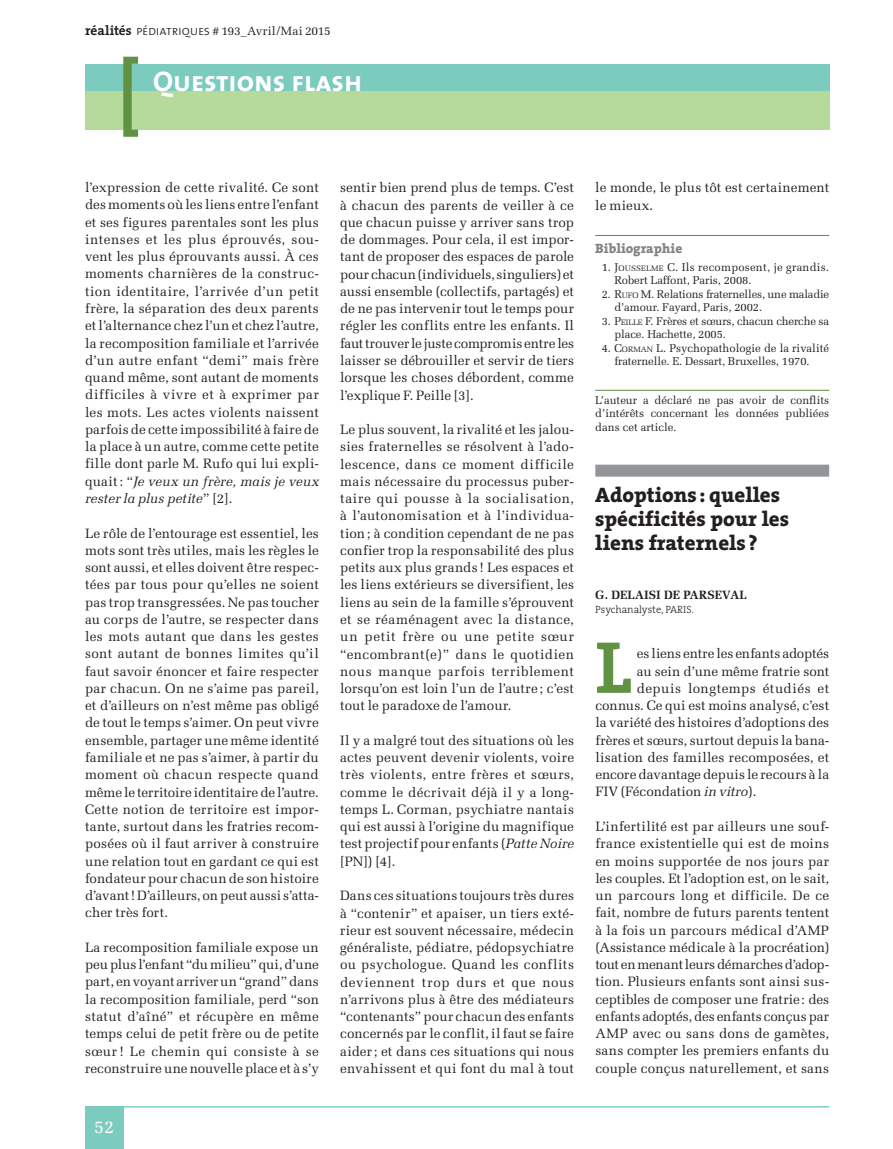
<style>
.page{position:relative;width:893px;height:1149px;background:#fff}
.page>*{position:absolute;margin:0;border:0;box-sizing:border-box;transform-origin:0 0}
.t1{font:74.25px "The Serif Bold Caps";color:#619143}
.t2{font:28.5px "The Sans Bold Caps";color:#fff}
.t3{font:800 21px/24px "The Serif";color:#231f20}
.t4{font:18px "Melior";color:#fff}
.t5{font:13.5px/17.2px "Melior";letter-spacing:.005em;color:#231f20;text-align:justify}
.t6{font:13.5px "Melior";letter-spacing:.03em;color:#231f20}
.t7{font:800 13.5px "The Serif";color:#808285}
.t8{font:12px "Melior";letter-spacing:-.02em;color:#231f20}
.t9{font:700 12px "Melior";color:#231f20}
.t10{font:11.25px/13.5px "Melior";letter-spacing:-.01em;color:#231f20}
.t11{font:11.25px/13.5px "Melior";letter-spacing:.02em;color:#231f20}
.t12{font:300 10.5px "The Serif";color:#231f20}
.s1{font-family:"The Serif";font-weight:700;font-size:13.5px}
.s2{font-family:"The Sans Light Caps";font-size:13.5px}
.s3{font-style:italic}
.s4{font-style:inherit}
.s5{font-size:7.8px}
</style>
<div class="page">
<div style="left:85px;top:1106px;width:38px;height:42px;background:#7bcbbf"></div>
<hr style="left:85px;top:1106px;width:744px;height:1px;background:#7bcbbf">
<div style="left:85px;top:64px;width:744px;height:27px;background:#7bcbbf"></div>
<div style="left:85px;top:91px;width:744px;height:39px;background:#b6da9b"></div>
<svg style="left:123px;top:57px;width:15px;height:80px"></svg>
<hr style="left:595px;top:235px;width:234px;height:1px;background:#619143">
<hr style="left:595px;top:389px;width:234px;height:1px;background:#619143">
<div style="left:595px;top:464px;width:234px;height:12px;background:#939598"></div>
<p class="t8" style="left:85px;top:24px;width:247px"><span class="s1">réalités</span> <span class="s2">pédiatriques</span> # 193_Avril/Mai 2015</p>
<h2 class="t2" style="left:153px;top:58px;width:211px">Questions flash</h2>
<p class="t5" style="left:85px;top:179px;width:235px">l’expression de cette rivalité. Ce sont des moments où les liens entre l’enfant et ses figures parentales sont les plus intenses et les plus éprouvés, sou&shy;vent les plus éprouvants aussi. À ces moments charnières de la construc&shy;tion identitaire, l’arrivée d’un petit frère, la séparation des deux parents et l’alternance chez l’un et chez l’autre, la recomposition familiale et l’arrivée d’un autre enfant “demi” mais frère quand même, sont autant de moments difficiles à vivre et à exprimer par les mots. Les actes violents naissent parfois de cette impossibilité à faire de la place à un autre, comme cette petite fille dont parle M. Rufo qui lui expli&shy;quait: “<span class="s3">Je veux un frère, mais je veux rester la plus petite</span>” [2].</p>
<p class="t5" style="left:85px;top:524px;width:235px">Le rôle de l’entourage est essentiel, les mots sont très utiles, mais les règles le sont aussi, et elles doivent être respec&shy;tées par tous pour qu’elles ne soient pas trop transgressées. Ne pas toucher au corps de l’autre, se respecter dans les mots autant que dans les gestes sont autant de bonnes limites qu’il faut savoir énoncer et faire respecter par chacun. On ne s’aime pas pareil, et d’ailleurs on n’est même pas obligé de tout le temps s’aimer. On peut vivre ensemble, partager une même identité familiale et ne pas s’aimer, à partir du moment où chacun respecte quand même le territoire identitaire de l’autre.<br>Cette notion de territoire est impor&shy;tante, surtout dans les fratries recom&shy;posées où il faut arriver à construire une relation tout en gardant ce qui est fondateur pour chacun de son histoire d’avant! D’ailleurs, on peut aussi s’atta&shy;cher très fort.</p>
<p class="t5" style="left:85px;top:938px;width:235px">La recomposition familiale expose un peu plus l’enfant “du milieu” qui, d’une part, en voyant arriver un “grand” dans la recomposition familiale, perd “son statut d’aîné” et récupère en même temps celui de petit frère ou de petite sœur! Le chemin qui consiste à se reconstruire une nouvelle place et à s’y</p>
<h3 class="t4" style="left:94px;top:1115px;width:22px">52</h3>
<p class="t5" style="left:340px;top:179px;width:235px">sentir bien prend plus de temps. C’est à chacun des parents de veiller à ce que chacun puisse y arriver sans trop de dommages. Pour cela, il est impor&shy;tant de proposer des espaces de parole pour chacun (individuels, singuliers) et aussi ensemble (collectifs, partagés) et de ne pas intervenir tout le temps pour régler les conflits entre les enfants. Il faut trouver le juste compromis entre les laisser se débrouiller et servir de tiers lorsque les choses débordent, comme l’explique F. Peille [3].</p>
<p class="t5" style="left:340px;top:421px;width:235px">Le plus souvent, la rivalité et les jalou&shy;sies fraternelles se résolvent à l’ado&shy;lescence, dans ce moment difficile mais nécessaire du processus puber&shy;taire qui pousse à la socialisation, à l’autonomisation et à l’individua&shy;tion; à condition cependant de ne pas confier trop la responsabilité des plus petits aux plus grands! Les espaces et les liens extérieurs se diversifient, les liens au sein de la famille s’éprouvent et se réaménagent avec la distance, un petit frère ou une petite sœur “encombrant(e)” dans le quotidien nous manque parfois terriblement lorsqu’on est loin l’un de l’autre; c’est tout le paradoxe de l’amour.</p>
<p class="t5" style="left:340px;top:731px;width:235px">Il y a malgré tout des situations où les actes peuvent devenir violents, voire très violents, entre frères et sœurs, comme le décrivait déjà il y a long&shy;temps L. Corman, psychiatre nantais qui est aussi à l’origine du magnifique test projectif pour enfants (<span class="s3">Patte Noire </span>[PN]) [4].</p>
<p class="t5" style="left:340px;top:886px;width:235px">Dans ces situations toujours très dures à “contenir” et apaiser, un tiers exté&shy;rieur est souvent nécessaire, médecin généraliste, pédiatre, pédopsychiatre ou psychologue. Quand les conflits deviennent trop durs et que nous n’arrivons plus à être des médiateurs “contenants” pour chacun des enfants concernés par le conflit, il faut se faire aider; et dans ces situations qui nous envahissent et qui font du mal à tout</p>
<p class="t5" style="left:595px;top:179px;width:235px">le monde, le plus tôt est certainement le mieux.</p>
<p class="t7" style="left:595px;top:237px;width:89px">Bibliographie</p>
<p class="t11" style="left:614px;top:260px;width:216px;text-indent:-13px">1. <span class="s4">J</span><span class="s5">OUSSELME</span> <span class="s4">C.</span> Ils recomposent, je grandis.<br>Robert Laffont, Paris, 2008.</p>
<p class="t10" style="left:614px;top:287px;width:216px;text-indent:-13px">2. <span class="s4">R</span><span class="s5">UFO</span> <span class="s4">M.</span> Relations fraternelles, une maladie d’amour. Fayard, Paris, 2002.</p>
<p class="t10" style="left:614px;top:314px;width:216px;text-indent:-13px">3. <span class="s4">P</span><span class="s5">EILLE</span> <span class="s4">F.</span> Frères et sœurs, chacun cherche sa place. Hachette, 2005.</p>
<p class="t10" style="left:614px;top:341px;width:216px;text-indent:-13px">4. <span class="s4">C</span><span class="s5">ORMAN</span> <span class="s4">L.</span> Psychopathologie de la rivalité fraternelle. E. Dessart, Bruxelles, 1970.</p>
<p class="t10" style="left:595px;top:393px;width:235px;text-align:justify">L’auteur a déclaré ne pas avoir de conflits d’intérêts concernant les données publiées dans cet article.</p>
<h3 class="t3" style="left:595px;top:482px;width:195px">Adoptions : quelles spécificités pour les liens fraternels ?</h3>
<p class="t9" style="left:595px;top:587px;width:153px">G. DELAISI DE PARSEVAL</p>
<p class="t12" style="left:595px;top:601px;width:100px">Psychanalyste, PARIS.</p>
<h1 class="t1" style="left:595px;top:605px;width:38px">L</h1>
<p class="t5" style="left:637px;top:645px;width:194px">es liens entre les enfants adoptés</p>
<p class="t5" style="left:637px;top:662px;width:194px">au sein d’une même fratrie sont</p>
<p class="t6" style="left:637px;top:680px;width:194px">depuis longtemps étudiés et</p>
<p class="t5" style="left:595px;top:696px;width:235px">connus. Ce qui est moins analysé, c’est</p>
<p class="t5" style="left:595px;top:714px;width:235px">la variété des histoires d’adoptions des</p>
<p class="t5" style="left:595px;top:731px;width:235px">frères et sœurs, surtout depuis la bana-</p>
<p class="t5" style="left:595px;top:748px;width:235px">lisation des familles recomposées, et</p>
<p class="t5" style="left:595px;top:765px;width:235px">encore davantage depuis le recours à la</p>
<p class="t5" style="left:595px;top:783px;width:163px">FIV (Fécondation <span class="s3">in vitro</span>).</p>
<p class="t5" style="left:595px;top:817px;width:235px">L’infertilité est par ailleurs une souf&shy;france existentielle qui est de moins en moins supportée de nos jours par les couples. Et l’adoption est, on le sait, un parcours long et difficile. De ce fait, nombre de futurs parents tentent à la fois un parcours médical d’AMP (Assistance médicale à la procréation) tout en menant leurs démarches d’adop&shy;tion. Plusieurs enfants sont ainsi sus&shy;ceptibles de composer une fratrie: des enfants adoptés, des enfants conçus par AMP avec ou sans dons de gamètes, sans compter les premiers enfants du couple conçus naturellement, et sans</p>
</div>
